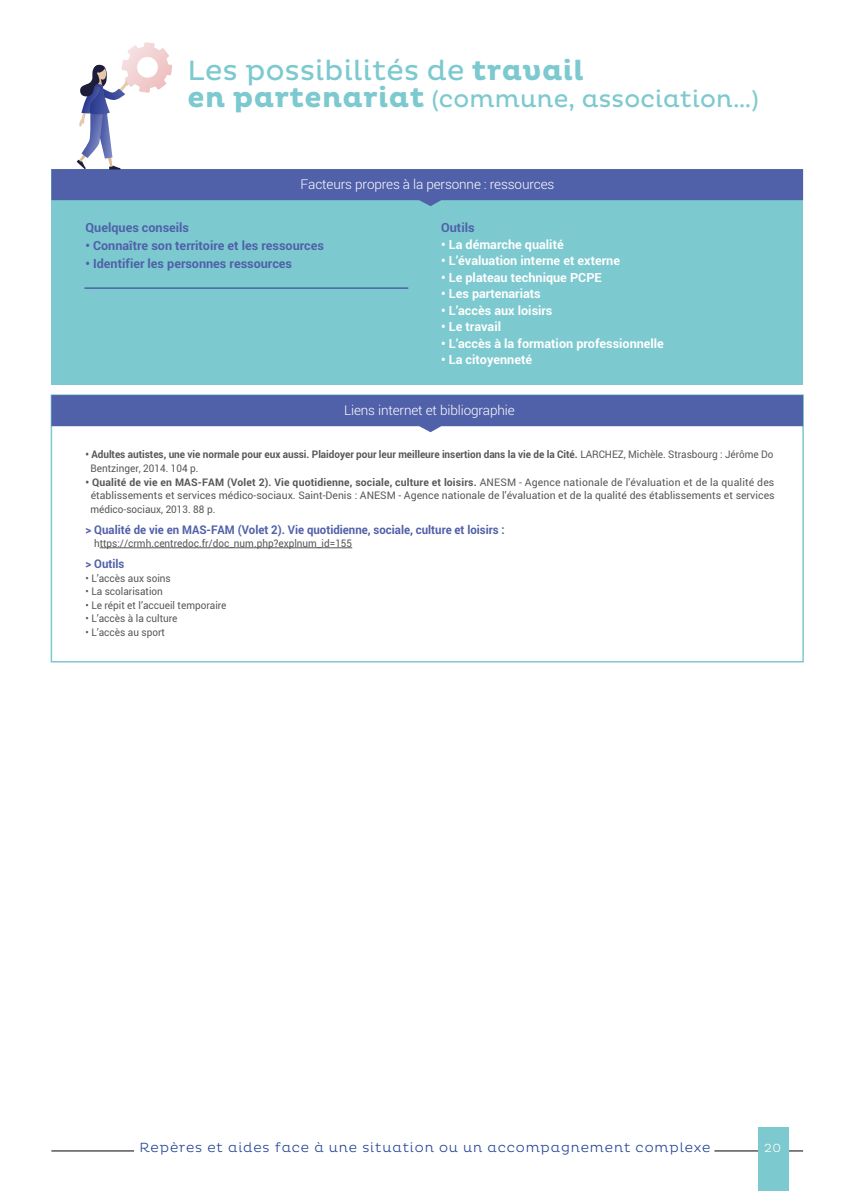
<style>
.page{position:relative;width:851px;height:1191px;background:#fff}
.page>*{position:absolute;margin:0;border:0;box-sizing:border-box;transform-origin:0 0}
.t1{font:28.5px "Pluto";letter-spacing:.01em;color:#7cc9cf}
.t2{font:24px "Pluto";letter-spacing:.01em;color:#7cc9cf}
.t3{font:300 13.5px "Roboto";letter-spacing:-.01em;color:#fff}
.t4{font:300 13.5px "Pluto";letter-spacing:.065em;color:#214395}
.t5{font:700 12.6px "Roboto";color:#fff}
.t6{font:700 12.6px "Roboto";color:#5060a9}
.t7{font:700 12px "Roboto";color:#5060a9;scale:.95 1}
.t8{font:300 12px "Pluto";color:#fff}
.t9{font:10.5px/13.5px "Roboto";color:#575756;text-align:justify}
.t10{font:700 10.5px/13.5px "Roboto";letter-spacing:-.005em;color:#575756;scale:.95 1}
.t11{font:10.5px "Roboto";color:#575756;scale:.95 1}
.s1{font-weight:700}
.s2{font-weight:700;font-size:28.5px}
.s3{font-weight:400}
</style>
<div class="page">
<hr style="left:51px;top:1150px;width:83px;height:1px;background:#575756">
<hr style="left:714px;top:1150px;width:89px;height:1px;background:#575756">
<div style="left:758px;top:1127px;width:30px;height:63px;background:#7cc9cf"></div>
<div style="left:51px;top:169px;width:752px;height:215px;background:#7cc9cf"></div>
<div style="left:51px;top:394px;width:752px;height:268px;border:2px solid #7cc9cf"></div>
<svg style="left:51px;top:395px;width:752px;height:37px;background:#6b78b6"></svg>
<hr style="left:84px;top:287px;width:324px;height:2px;background:#5060a9">
<hr style="left:100px;top:547px;width:252px;height:1px;background:#575756">
<svg style="left:51px;top:42px;width:752px;height:164px"></svg>
<h1 class="t1" style="left:187px;top:54px;width:398px">Les possibilités de <span class="s1">travail</span></h1>
<h2 class="t2" style="left:187px;top:85px;width:572px"><span class="s2">en partenariat</span> (commune, association…)</h2>
<p class="t3" style="left:300px;top:175px;width:255px">Facteurs propres à la personne : ressources</p>
<p class="t6" style="left:85px;top:219px;width:105px">Quelques conseils</p>
<p class="t6" style="left:85px;top:237px;width:240px">• Connaître son territoire et les ressources</p>
<p class="t6" style="left:85px;top:255px;width:208px">• Identifier les personnes ressources</p>
<p class="t6" style="left:441px;top:219px;width:35px">Outils</p>
<p class="t5" style="left:441px;top:235px;width:124px">• La démarche qualité</p>
<p class="t5" style="left:441px;top:252px;width:180px">• L’évaluation interne et externe</p>
<p class="t5" style="left:441px;top:268px;width:162px">• Le plateau technique PCPE</p>
<p class="t5" style="left:441px;top:285px;width:101px">• Les partenariats</p>
<p class="t5" style="left:441px;top:301px;width:113px">• L’accès aux loisirs</p>
<p class="t5" style="left:441px;top:318px;width:61px">• Le travail</p>
<p class="t5" style="left:441px;top:334px;width:224px">• L’accès à la formation professionnelle</p>
<p class="t5" style="left:441px;top:351px;width:92px">• La citoyenneté</p>
<p class="t3" style="left:344px;top:401px;width:172px">Liens internet et bibliographie</p>
<p class="t10" style="left:90px;top:447px;width:720px;text-indent:-5px">• Adultes autistes, une vie normale pour eux aussi. Plaidoyer pour leur meilleure insertion dans la vie de la Cité. <span class="s3">LARCHEZ, Michèle. Strasbourg : Jérôme Do<br>Bentzinger, 2014. 104 p.</span></p>
<p class="t9" style="left:90px;top:474px;width:685px;text-indent:-5px"><span class="s1">• Qualité de vie en MAS-FAM (Volet 2). Vie quotidienne, sociale, culture et loisirs.</span> ANESM - Agence nationale de l'évaluation et de la qualité des établissements et services médico-sociaux. Saint-Denis : ANESM - Agence nationale de l'évaluation et de la qualité des établissements et services médico-sociaux, 2013. 88 p.</p>
<p class="t7" style="left:85px;top:521px;width:443px">&gt; Qualité de vie en MAS-FAM (Volet 2). Vie quotidienne, sociale, culture et loisirs :</p>
<p class="t11" style="left:94px;top:536px;width:273px">https://crmh.centredoc.fr/doc_num.php?explnum_id=155</p>
<p class="t7" style="left:85px;top:555px;width:42px">&gt; Outils</p>
<p class="t11" style="left:85px;top:570px;width:91px">• L’accès aux soins</p>
<p class="t11" style="left:85px;top:584px;width:83px">• La scolarisation</p>
<p class="t11" style="left:85px;top:597px;width:150px">• Le répit et l’accueil temporaire</p>
<p class="t11" style="left:85px;top:611px;width:98px">• L’accès à la culture</p>
<p class="t11" style="left:85px;top:624px;width:85px">• L’accès au sport</p>
<p class="t4" style="left:139px;top:1140px;width:572px">Repères et aides face à une situation ou un accompagnement complexe</p>
<p class="t8" style="left:764px;top:1140px;width:19px">20</p>
</div>
